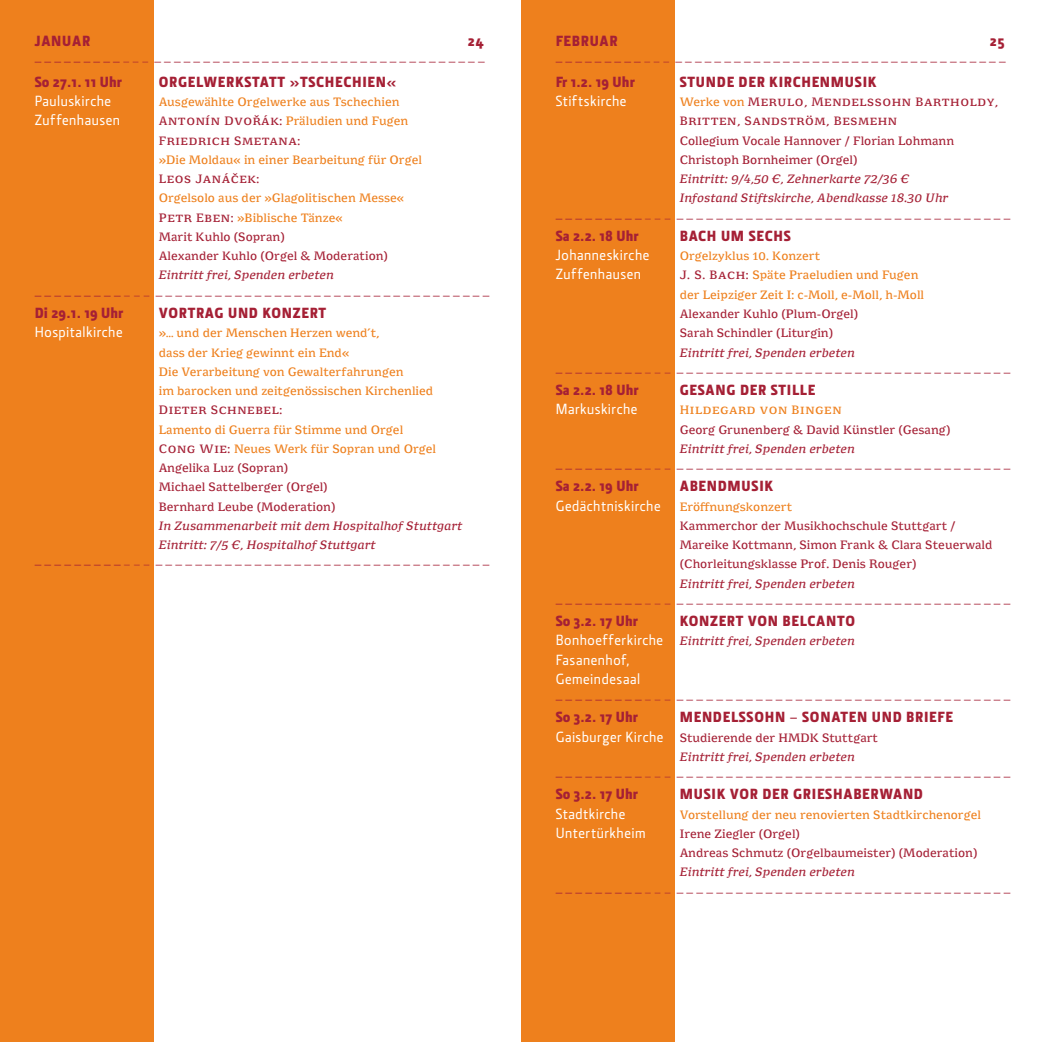
<style>
.page{position:relative;width:1042px;height:1042px;background:#fff}
.page>*{position:absolute;margin:0;border:0;box-sizing:border-box;transform-origin:0 0}
.t1{font:900 14.88px "Section";letter-spacing:.05em;color:#a52035}
.t2{font:500 14.88px/19.2px "Section";letter-spacing:.035em;color:#fff}
.t3{font:10.5px "DTL Fleischmann ST";color:#a52035}
.t4{font:10.5px/19.2px "Minuscule 3";color:#a52035}
.t5{font:10.5px/19.2px "Minuscule 3";color:#ee801d}
.t6{font:italic 10.5px/19.2px "Minuscule 3";color:#a52035}
.t7{font:10.5px/19.2px "Minuscule 3";letter-spacing:.05em;color:#a52035}
.t8{font:10.5px "Minuscule 3";letter-spacing:.05em;color:#ee801d}
.s1{color:#ee801d}
.s2{color:#a52035}
.s3{font-family:"Section";font-weight:500;font-style:normal;font-size:14.88px;color:#fff}
.s4{font-family:"Section";font-weight:500;font-size:14.88px;color:#fff}
.s5{font-style:italic}
</style>
<div class="page">
<div style="left:521px;top:0;width:154px;height:1042px;background:#ee801d"></div>
<div style="left:0;top:0;width:154px;height:1042px;background:#ee801d"></div>
<h1 class="t1" style="left:35px;top:33px;width:57px">JANUAR</h1>
<h1 class="t1" style="left:468px;top:33px;width:18px">24</h1>
<p class="t3" style="left:35px;top:55px;width:451px">— — — — — — — — — – – – — — — — — — — — — — — — — — — — — — — — — — — — — — — — — — — — — —</p>
<h1 class="t1" style="left:35px;top:73px;width:89px">So 27.1. 11 Uhr</h1>
<h1 class="t1" style="left:159px;top:73px;width:239px">ORGELWERKSTATT »TSCHECHIEN«</h1>
<h1 class="t2" style="left:35px;top:92px;width:78px">Pauluskirche</h1>
<p class="t5" style="left:159px;top:93px;width:242px">Ausgewählte Orgelwerke aus Tschechien</p>
<h1 class="t2" style="left:35px;top:111px;width:87px">Zuffenhausen</h1>
<p class="t7" style="left:159px;top:112px;width:251px">Antonìn Dvořák: <span class="s1">Präludien und Fugen<br></span>Friedrich Smetana:</p>
<p class="t5" style="left:159px;top:151px;width:265px">»Die Moldau« in einer Bearbeitung für Orgel</p>
<p class="t7" style="left:159px;top:170px;width:102px">Leos Janáček:</p>
<p class="t4" style="left:159px;top:189px;width:247px"><span class="s1">Orgelsolo aus der »Glagolitischen Messe«<br></span>Petr Eben: <span class="s1">»Biblische Tänze«<br></span>Marit Kuhlo (Sopran)<br>Alexander Kuhlo (Orgel &amp; Moderation)</p>
<p class="t6" style="left:159px;top:266px;width:177px">Eintritt frei, Spenden erbeten</p>
<p class="t3" style="left:35px;top:288px;width:456px">— — — — — — — — — – – – — — — — — — — — — — — — — — — — — — — — — — — — — — — — — — — — — —</p>
<h1 class="t1" style="left:35px;top:304px;width:90px">Di 29.1. 19 Uhr</h1>
<h1 class="t1" style="left:159px;top:304px;width:169px">VORTRAG UND KONZERT</h1>
<h1 class="t2" style="left:35px;top:323px;width:89px">Hospitalkirche</h1>
<p class="t5" style="left:159px;top:324px;width:276px">»… und der Menschen Herzen wend’t,<br>dass der Krieg gewinnt ein End«<br>Die Verarbeitung von Gewalterfahrungen<br>im barocken und zeitgenössischen Kirchenlied</p>
<p class="t7" style="left:159px;top:401px;width:125px">Dieter Schnebel:</p>
<p class="t4" style="left:159px;top:420px;width:279px"><span class="s1">Lamento di Guerra für Stimme und Orgel<br></span>Cong Wie: <span class="s1">Neues Werk für Sopran und Orgel<br></span>Angelika Luz (Sopran)<br>Michael Sattelberger (Orgel)<br>Bernhard Leube (Moderation)</p>
<p class="t6" style="left:159px;top:516px;width:305px">In Zusammenarbeit mit dem Hospitalhof Stuttgart<br>Eintritt: 7/5 €, Hospitalhof Stuttgart</p>
<p class="t3" style="left:35px;top:558px;width:456px">— — — — — — — — — – – – — — — — — — — — — — — — — — — — — — — — — — — — — — — — — — — — — —</p>
<h1 class="t1" style="left:556px;top:33px;width:63px">FEBRUAR</h1>
<h1 class="t1" style="left:989px;top:33px;width:17px">25</h1>
<p class="t3" style="left:556px;top:55px;width:451px">— — — — — — — — — – – – — — — — — — — — — — — — — — — — — — — — — — — — — — — — — — — — — —</p>
<h1 class="t1" style="left:556px;top:73px;width:81px">Fr 1.2. 19 Uhr</h1>
<h1 class="t1" style="left:680px;top:73px;width:198px">STUNDE DER KIRCHENMUSIK</h1>
<h1 class="t2" style="left:556px;top:92px;width:72px">Stiftskirche</h1>
<p class="t7" style="left:680px;top:93px;width:320px"><span class="s1">Werke von</span> Merulo, Mendelssohn Bartholdy, Britten, Sandström, Besmehn<br>Collegium Vocale Hannover / Florian Lohmann Christoph Bornheimer (Orgel)</p>
<p class="t6" style="left:680px;top:170px;width:270px">Eintritt: 9/4,50 €, Zehnerkarte 72/36 €<br>Infostand Stiftskirche, Abendkasse 18.30 Uhr</p>
<p class="t3" style="left:556px;top:211px;width:456px">— — — — — — — — — – – – — — — — — — — — — — — — — — — — — — — — — — — — — — — — — — — — — —</p>
<h1 class="t1" style="left:556px;top:227px;width:84px">Sa 2.2. 18 Uhr</h1>
<h1 class="t1" style="left:680px;top:227px;width:112px">BACH UM SECHS</h1>
<h1 class="t2" style="left:556px;top:246px;width:95px">Johanneskirche</h1>
<p class="t5" style="left:680px;top:247px;width:142px">Orgelzyklus 10. Konzert</p>
<h1 class="t2" style="left:556px;top:265px;width:87px">Zuffenhausen</h1>
<p class="t5" style="left:680px;top:266px;width:246px"><span class="s2">J. S. Bach:</span> Späte Praeludien und Fugen der Leipziger Zeit I: c-Moll, e-Moll, h-Moll</p>
<p class="t4" style="left:680px;top:305px;width:180px">Alexander Kuhlo (Plum-Orgel)<br>Sarah Schindler (Liturgin)</p>
<p class="t6" style="left:680px;top:343px;width:177px">Eintritt frei, Spenden erbeten</p>
<p class="t3" style="left:556px;top:365px;width:456px">— — — — — — — — — – – – — — — — — — — — — — — — — — — — — — — — — — — — — — — — — — — — — —</p>
<h1 class="t1" style="left:556px;top:381px;width:84px">Sa 2.2. 18 Uhr</h1>
<h1 class="t1" style="left:680px;top:381px;width:137px">GESANG DER STILLE</h1>
<h1 class="t2" style="left:556px;top:400px;width:83px">Markuskirche</h1>
<p class="t8" style="left:680px;top:404px;width:163px">Hildegard von Bingen</p>
<p class="t7" style="left:680px;top:420px;width:272px">Georg Grunenberg &amp; David Künstler (Gesang)</p>
<p class="t6" style="left:680px;top:439px;width:177px">Eintritt frei, Spenden erbeten</p>
<p class="t3" style="left:556px;top:461px;width:456px">— — — — — — — — — – – – — — — — — — — — — — — — — — — — — — — — — — — — — — — — — — — — — —</p>
<h1 class="t1" style="left:556px;top:478px;width:84px">Sa 2.2. 19 Uhr</h1>
<h1 class="t1" style="left:680px;top:478px;width:95px">ABENDMUSIK</h1>
<h1 class="t2" style="left:556px;top:496px;width:106px">Gedächtniskirche</h1>
<p class="t5" style="left:680px;top:497px;width:114px">Eröffnungskonzert</p>
<p class="t4" style="left:680px;top:516px;width:314px">Kammerchor der Musikhochschule Stuttgart /<br>Mareike Kottmann, Simon Frank &amp; Clara Steuerwald (Chorleitungsklasse Prof. Denis Rouger)</p>
<p class="t6" style="left:680px;top:574px;width:177px">Eintritt frei, Spenden erbeten</p>
<p class="t3" style="left:556px;top:596px;width:456px">— — — — — — — — — – – – — — — — — — — — — — — — — — — — — — — — — — — — — — — — — — — — — —</p>
<h1 class="t1" style="left:556px;top:612px;width:84px">So 3.2. 17 Uhr</h1>
<h1 class="t1" style="left:680px;top:612px;width:177px">KONZERT VON BELCANTO</h1>
<p class="t6" style="left:556px;top:632px;width:301px"><span class="s3">Bonhoefferkirche</span> Eintritt frei, Spenden erbeten</p>
<h1 class="t2" style="left:556px;top:650px;width:86px">Fasanenhof,<br>Gemeindesaal</h1>
<p class="t3" style="left:556px;top:692px;width:456px">— — — — — — — — — – – – — — — — — — — — — — — — — — — — — — — — — — — — — — — — — — — — — —</p>
<h1 class="t1" style="left:556px;top:709px;width:84px">So 3.2. 17 Uhr</h1>
<h1 class="t1" style="left:680px;top:709px;width:275px">MENDELSSOHN – SONATEN UND BRIEFE</h1>
<p class="t7" style="left:680px;top:728px;width:200px;text-indent:-124px"><span class="s4">Gaisburger Kirche</span> Studierende der HMDK Stuttgart<br><span class="s5">Eintritt frei, Spenden erbeten</span></p>
<p class="t3" style="left:556px;top:769px;width:456px">— — — — — — — — — – – – — — — — — — — — — — — — — — — — — — — — — — — — — — — — — — — — — —</p>
<h1 class="t1" style="left:556px;top:786px;width:84px">So 3.2. 17 Uhr</h1>
<h1 class="t1" style="left:680px;top:786px;width:245px">MUSIK VOR DER GRIESHABERWAND</h1>
<h1 class="t2" style="left:556px;top:804px;width:71px">Stadtkirche</h1>
<p class="t5" style="left:680px;top:805px;width:303px">Vorstellung der neu renovierten Stadtkirchenorgel</p>
<h1 class="t2" style="left:556px;top:823px;width:91px">Untertürkheim</h1>
<p class="t4" style="left:680px;top:824px;width:299px">Irene Ziegler (Orgel)<br>Andreas Schmutz (Orgelbaumeister) (Moderation)</p>
<p class="t6" style="left:680px;top:863px;width:177px">Eintritt frei, Spenden erbeten</p>
<p class="t3" style="left:556px;top:885px;width:456px">— — — — — — — — — – – – — — — — — — — — — — — — — — — — — — — — — — — — — — — — — — — — — —</p>
</div>
